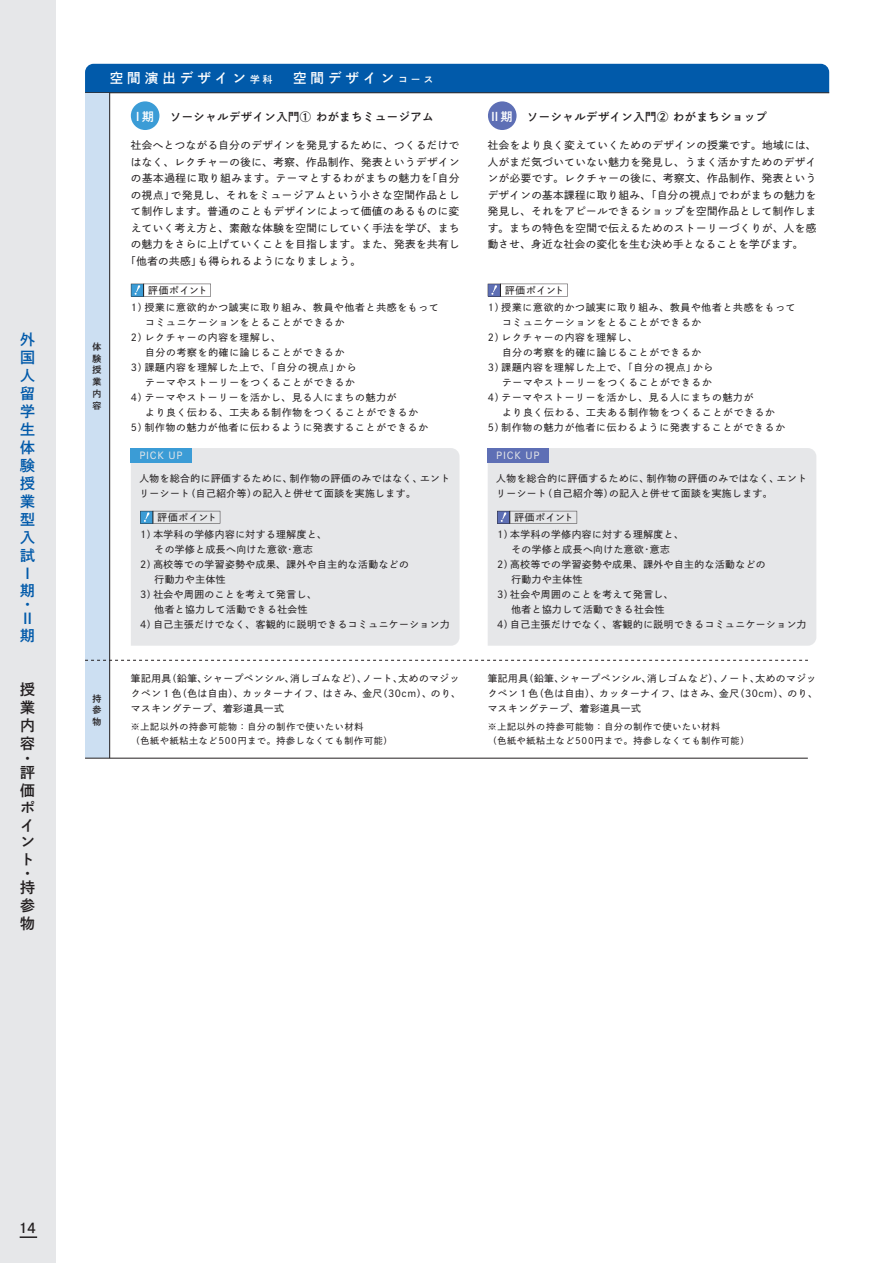
<style>
.page{position:relative;width:893px;height:1263px;background:#fff}
.page>*{position:absolute;margin:0;border:0;box-sizing:border-box;transform-origin:0 0}
.t1{font:15px/17.9px "DNP Shuei Go Gin Std B";color:#015aaa}
.t2{font:15px/18px "DNP Shuei Go Gin Std B";color:#231f20}
.t3{font:13.5px "DNP Shuei Go Gin Std B";letter-spacing:.3em;color:#fff}
.t4{font:13.5px "DNP Shuei Go Gin Std B";color:#231f20}
.t5{font:12px "DNP Shuei Go Gin Std B";color:#fff}
.t6{font:11.25px "DNP Shuei Go Gin Std B";letter-spacing:.05em;color:#231f20}
.t7{font:10.5px/16.5px "DNP Shuei Go Gin Std M";letter-spacing:.045em;color:#231f20;text-align:justify}
.t8{font:10.5px "DNP Shuei Go Gin Std M";letter-spacing:.065em;color:#231f20}
.t9{font:9.75px/15px "DNP Shuei Go Gin Std M";letter-spacing:.05em;color:#231f20}
.t10{font:9.75px "DNP Shuei Go Gin Std M";letter-spacing:.08em;color:#231f20}
.t11{font:9.75px "DNP Shuei Go Gin Std M";letter-spacing:.08em;color:#e6e7e9}
.t12{font:9px/13.5px "DNP Shuei Go Gin Std M";letter-spacing:.08em;color:#231f20}
.t13{font:9px/11.7px "DNP Shuei Go Gin Std B";color:#231f20;text-align:justify}
.s1{font-size:9.75px}
</style>
<div class="page">
<div style="left:85px;top:64px;width:744px;height:28px;background:#015aaa"></div>
<div style="left:85px;top:660px;width:25px;height:98px;background:#ccdff2"></div>
<div style="left:131px;top:448px;width:329px;height:198px;background:#e6e7e9"></div>
<div style="left:131px;top:448px;width:61px;height:14px;background:#3b9cd6"></div>
<hr style="left:85px;top:92px;width:744px;height:1px;background:#231f20">
<div style="left:131px;top:101px;width:28px;height:29px;background:#3b9cd6;border-radius:50%"></div>
<div style="left:488px;top:101px;width:29px;height:29px;background:#5e6fb5;border-radius:50%"></div>
<svg style="left:131px;top:284px;width:80px;height:12px"></svg>
<svg style="left:140px;top:511px;width:80px;height:13px"></svg>
<div style="left:488px;top:448px;width:328px;height:198px;background:#e6e7e9"></div>
<div style="left:488px;top:448px;width:61px;height:14px;background:#5e6fb5"></div>
<svg style="left:497px;top:511px;width:80px;height:13px"></svg>
<svg style="left:488px;top:284px;width:80px;height:12px"></svg>
<hr style="left:85px;top:758px;width:723px;height:1px;background:#231f20">
<div style="left:85px;top:93px;width:25px;height:567px;background:#ccdff2"></div>
<hr style="left:109px;top:93px;width:1px;height:665px;background:#231f20">
<svg style="left:85px;top:660px;width:723px;height:1px"></svg>
<div style="left:0;top:0;width:55px;height:1263px;background:#e6e7e9"></div>
<svg style="left:20px;top:1236px;width:17px;height:2px"></svg>
<h1 class="t1" style="left:20px;top:330px;width:16px">外国人留学生体験授業型入試<br>Ⅰ期</h1>
<h1 class="t1" style="left:20px;top:598px;width:12px;line-height:13.6px">・<br>Ⅱ</h1>
<h1 class="t1" style="left:20px;top:627px;width:15px">期</h1>
<h1 class="t2" style="left:20px;top:680px;width:16px;text-align:justify">授業内容</h1>
<h1 class="t2" style="left:20px;top:751px;width:16px;line-height:14.2px">・評</h1>
<h1 class="t2" style="left:20px;top:781px;width:16px;line-height:17.2px">価ポイント</h1>
<h1 class="t2" style="left:20px;top:866px;width:16px;line-height:14.2px">・持</h1>
<h1 class="t2" style="left:20px;top:896px;width:16px">参物</h1>
<p class="t13" style="left:92px;top:341px;width:10px">体験授業内容</p>
<h2 class="t3" style="left:110px;top:69px;width:325px">空間演出デザイン<span class="s1">学科</span>　空間デザイン<span class="s1">コース</span></h2>
<p class="t5" style="left:132px;top:108px;width:24px">Ⅰ期</p>
<p class="t5" style="left:489px;top:108px;width:25px">Ⅱ期</p>
<p class="t7" style="left:488px;top:137px;width:330px">社会をより良く変えていくためのデザインの授業です。地域には、人がまだ気づいていない魅力を発見し、うまく活かすためのデザインが必要です。レクチャーの後に、考察文、作品制作、発表というデザインの基本課程に取り組み、「自分の視点」でわがまちの魅力を発見し、それをアピールできるショップを空間作品として制作します。まちの特色を空間で伝えるためのストーリーづくりが、人を感動させ、身近な社会の変化を生む決め手となることを学びます。</p>
<p class="t6" style="left:170px;top:109px;width:265px">ソーシャルデザイン入門① わがまちミュージアム</p>
<p class="t6" style="left:527px;top:109px;width:241px">ソーシャルデザイン入門② わがまちショップ</p>
<p class="t7" style="left:131px;top:137px;width:330px">社会へとつながる自分のデザインを発見するために、つくるだけで</p>
<p class="t7" style="left:131px;top:154px;width:330px">はなく、レクチャーの後に、考察、作品制作、発表というデザイン</p>
<p class="t8" style="left:131px;top:171px;width:330px">の基本過程に取り組みます。テーマとするわがまちの魅力を「自分</p>
<p class="t7" style="left:131px;top:187px;width:330px">の視点」で発見し、それをミュージアムという小さな空間作品とし</p>
<p class="t7" style="left:131px;top:203px;width:330px">て制作します。普通のこともデザインによって価値のあるものに変</p>
<p class="t7" style="left:131px;top:220px;width:330px">えていく考え方と、素敵な体験を空間にしていく手法を学び、まち</p>
<p class="t7" style="left:131px;top:236px;width:330px">の魅力をさらに上げていくことを目指します。また、発表を共有し</p>
<p class="t7" style="left:126px;top:253px;width:237px">「他者の共感」も得られるようになりましょう。</p>
<p class="t9" style="left:148px;top:282px;width:61px">評価ポイント</p>
<p class="t9" style="left:505px;top:282px;width:61px">評価ポイント</p>
<p class="t10" style="left:131px;top:301px;width:309px">1）授業に意欲的かつ誠実に取り組み、教員や他者と共感をもって</p>
<p class="t10" style="left:145px;top:316px;width:201px">コミュニケーションをとることができるか</p>
<p class="t10" style="left:131px;top:331px;width:151px">2）レクチャーの内容を理解し、</p>
<p class="t10" style="left:145px;top:346px;width:201px">自分の考察を的確に論じることができるか</p>
<p class="t10" style="left:131px;top:361px;width:227px">3）課題内容を理解した上で、「自分の視点」から</p>
<p class="t10" style="left:145px;top:376px;width:211px">テーマやストーリーをつくることができるか</p>
<p class="t10" style="left:131px;top:391px;width:267px">4）テーマやストーリーを活かし、見る人にまちの魅力が</p>
<p class="t10" style="left:145px;top:406px;width:274px">より良く伝わる、工夫ある制作物をつくることができるか</p>
<p class="t10" style="left:131px;top:421px;width:299px">5）制作物の魅力が他者に伝わるように発表することができるか</p>
<p class="t10" style="left:488px;top:301px;width:309px">1）授業に意欲的かつ誠実に取り組み、教員や他者と共感をもって</p>
<p class="t10" style="left:502px;top:316px;width:201px">コミュニケーションをとることができるか</p>
<p class="t10" style="left:488px;top:331px;width:151px">2）レクチャーの内容を理解し、</p>
<p class="t10" style="left:502px;top:346px;width:201px">自分の考察を的確に論じることができるか</p>
<p class="t10" style="left:488px;top:361px;width:227px">3）課題内容を理解した上で、「自分の視点」から</p>
<p class="t10" style="left:502px;top:376px;width:211px">テーマやストーリーをつくることができるか</p>
<p class="t10" style="left:488px;top:391px;width:267px">4）テーマやストーリーを活かし、見る人にまちの魅力が</p>
<p class="t10" style="left:502px;top:406px;width:274px">より良く伝わる、工夫ある制作物をつくることができるか</p>
<p class="t10" style="left:488px;top:421px;width:299px">5）制作物の魅力が他者に伝わるように発表することができるか</p>
<p class="t11" style="left:139px;top:449px;width:45px">PICK UP</p>
<p class="t11" style="left:496px;top:449px;width:45px">PICK UP</p>
<p class="t9" style="left:139px;top:471px;width:312px">人物を総合的に評価するために、制作物の評価のみではなく、エントリーシート（自己紹介等）の記入と併せて面談を実施します。</p>
<p class="t9" style="left:496px;top:471px;width:312px">人物を総合的に評価するために、制作物の評価のみではなく、エントリーシート（自己紹介等）の記入と併せて面談を実施します。</p>
<p class="t9" style="left:157px;top:510px;width:61px">評価ポイント</p>
<p class="t9" style="left:514px;top:510px;width:61px">評価ポイント</p>
<p class="t9" style="left:140px;top:527px;width:188px">1）本学科の学修内容に対する理解度と、</p>
<p class="t9" style="left:154px;top:542px;width:160px">その学修と成長へ向けた意欲･意志</p>
<p class="t9" style="left:140px;top:557px;width:270px">2）高校等での学習姿勢や成果、課外や自主的な活動などの</p>
<p class="t9" style="left:154px;top:572px;width:73px">行動力や主体性</p>
<p class="t9" style="left:140px;top:587px;width:178px">3）社会や周囲のことを考えて発言し、</p>
<p class="t9" style="left:154px;top:602px;width:155px">他者と協力して活動できる社会性</p>
<p class="t9" style="left:140px;top:617px;width:311px">4）自己主張だけでなく、客観的に説明できるコミュニケーション力</p>
<p class="t9" style="left:497px;top:527px;width:188px">1）本学科の学修内容に対する理解度と、</p>
<p class="t9" style="left:511px;top:542px;width:160px">その学修と成長へ向けた意欲･意志</p>
<p class="t9" style="left:497px;top:557px;width:270px">2）高校等での学習姿勢や成果、課外や自主的な活動などの</p>
<p class="t9" style="left:511px;top:572px;width:73px">行動力や主体性</p>
<p class="t9" style="left:497px;top:587px;width:178px">3）社会や周囲のことを考えて発言し、</p>
<p class="t9" style="left:511px;top:602px;width:155px">他者と協力して活動できる社会性</p>
<p class="t9" style="left:497px;top:617px;width:311px">4）自己主張だけでなく、客観的に説明できるコミュニケーション力</p>
<p class="t13" style="left:92px;top:692px;width:10px">持参物</p>
<p class="t9" style="left:131px;top:671px;width:332px">筆記用具（鉛筆、シャープペンシル、消しゴムなど）、ノート、太めのマジックペン１色（色は自由）、カッターナイフ、はさみ、金尺（30cm）、のり、マスキングテープ、着彩道具一式</p>
<p class="t12" style="left:131px;top:720px;width:263px">※上記以外の持参可能物：自分の制作で使いたい材料<br>（色紙や紙粘土など500円まで。持参しなくても制作可能）</p>
<p class="t9" style="left:488px;top:671px;width:332px">筆記用具（鉛筆、シャープペンシル、消しゴムなど）、ノート、太めのマジックペン１色（色は自由）、カッターナイフ、はさみ、金尺（30cm）、のり、マスキングテープ、着彩道具一式</p>
<p class="t12" style="left:488px;top:720px;width:263px">※上記以外の持参可能物：自分の制作で使いたい材料<br>（色紙や紙粘土など500円まで。持参しなくても制作可能）</p>
<h2 class="t4" style="left:19px;top:1219px;width:19px">14</h2>
</div>
